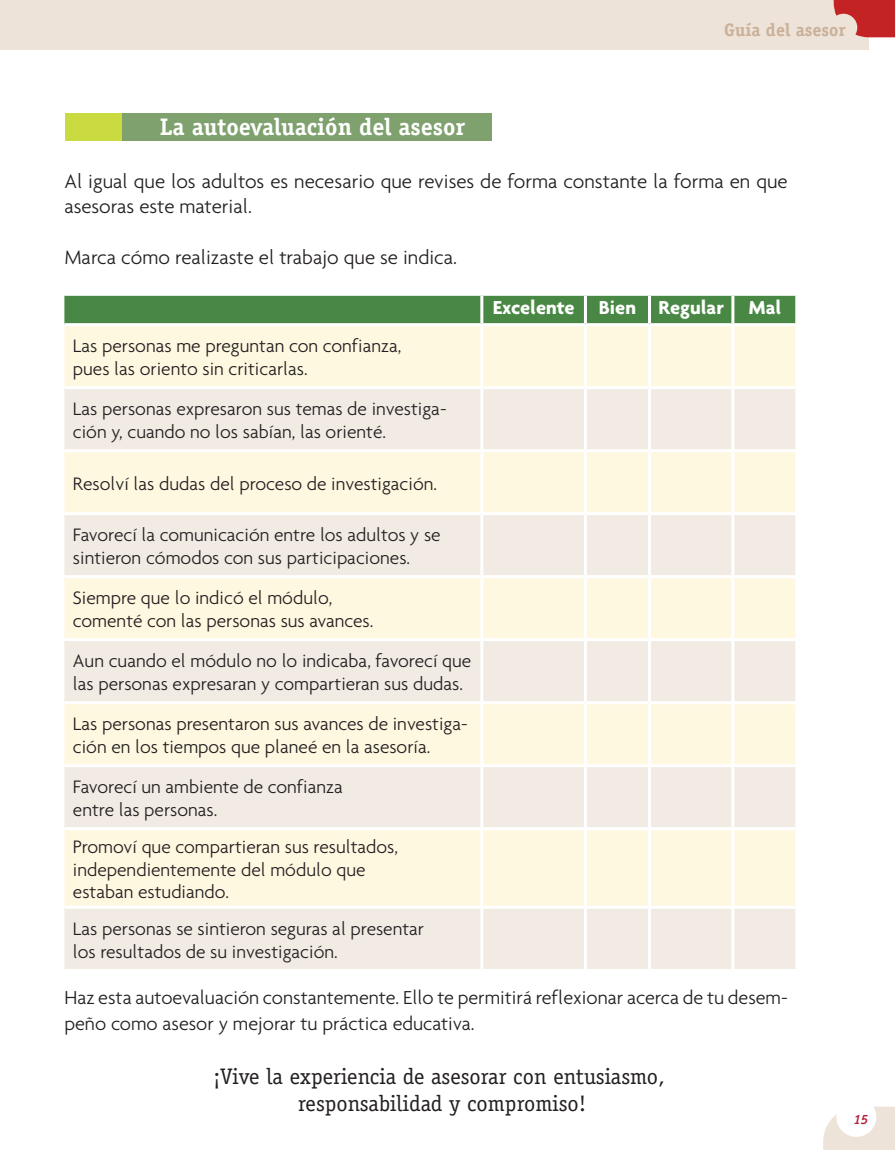
<style>
.page{position:relative;width:895px;height:1150px;background:#fff}
.page>*{position:absolute;margin:0;border:0;box-sizing:border-box;transform-origin:0 0}
.t1{font:700 24px "Officina Serif";color:#fff}
.t2{font:22.5px/27px "Officina Serif";color:#231f20;text-align:center}
.t3{font:300 21px/25.5px "Agenda";color:#231f20}
.t4{font:300 20.25px/25.5px "Agenda";color:#231f20}
.t5{font:700 20.25px "Agenda";color:#fff}
.t6{font:300 19.5px/22.5px "Agenda";color:#231f20}
.t7{font:700 18px "Officina Serif";color:#cab098}
.t8{font:italic 700 13.5px "Officina Serif";color:#b1243e}
</style>
<div class="page">
<div style="left:0;top:0;width:868px;height:49px;background:#ede3d9"></div>
<div style="left:64px;top:296px;width:731px;height:27px;background:#498844"></div>
<div style="left:64px;top:326px;width:731px;height:60px;background:#fef8e1"></div>
<svg style="left:64px;top:389px;width:731px;height:579px;background:#f7f1e2"></svg>
<hr style="left:480px;top:296px;width:3px;height:27px;background:#fff">
<hr style="left:583px;top:296px;width:3px;height:27px;background:#fff">
<hr style="left:648px;top:296px;width:3px;height:27px;background:#fff">
<hr style="left:731px;top:296px;width:3px;height:27px;background:#fff">
<hr style="left:480px;top:326px;width:3px;height:60px;background:#fff">
<hr style="left:583px;top:326px;width:3px;height:60px;background:#fff">
<hr style="left:648px;top:326px;width:3px;height:60px;background:#fff">
<hr style="left:731px;top:326px;width:3px;height:60px;background:#fff">
<hr style="left:480px;top:389px;width:3px;height:60px;background:#fff">
<hr style="left:583px;top:389px;width:3px;height:60px;background:#fff">
<hr style="left:648px;top:389px;width:3px;height:60px;background:#fff">
<hr style="left:731px;top:389px;width:3px;height:60px;background:#fff">
<hr style="left:480px;top:452px;width:3px;height:60px;background:#fff">
<hr style="left:583px;top:452px;width:3px;height:60px;background:#fff">
<hr style="left:648px;top:452px;width:3px;height:60px;background:#fff">
<hr style="left:731px;top:452px;width:3px;height:60px;background:#fff">
<hr style="left:480px;top:515px;width:3px;height:60px;background:#fff">
<hr style="left:583px;top:515px;width:3px;height:60px;background:#fff">
<hr style="left:648px;top:515px;width:3px;height:60px;background:#fff">
<hr style="left:731px;top:515px;width:3px;height:60px;background:#fff">
<hr style="left:480px;top:578px;width:3px;height:60px;background:#fff">
<hr style="left:583px;top:578px;width:3px;height:60px;background:#fff">
<hr style="left:648px;top:578px;width:3px;height:60px;background:#fff">
<hr style="left:731px;top:578px;width:3px;height:60px;background:#fff">
<hr style="left:480px;top:641px;width:3px;height:60px;background:#fff">
<hr style="left:583px;top:641px;width:3px;height:60px;background:#fff">
<hr style="left:648px;top:641px;width:3px;height:60px;background:#fff">
<hr style="left:731px;top:641px;width:3px;height:60px;background:#fff">
<hr style="left:480px;top:704px;width:3px;height:60px;background:#fff">
<hr style="left:583px;top:704px;width:3px;height:60px;background:#fff">
<hr style="left:648px;top:704px;width:3px;height:60px;background:#fff">
<hr style="left:731px;top:704px;width:3px;height:60px;background:#fff">
<hr style="left:480px;top:767px;width:3px;height:60px;background:#fff">
<hr style="left:583px;top:767px;width:3px;height:60px;background:#fff">
<hr style="left:648px;top:767px;width:3px;height:60px;background:#fff">
<hr style="left:731px;top:767px;width:3px;height:60px;background:#fff">
<hr style="left:480px;top:830px;width:3px;height:75px;background:#fff">
<hr style="left:583px;top:830px;width:3px;height:75px;background:#fff">
<hr style="left:648px;top:830px;width:3px;height:75px;background:#fff">
<hr style="left:731px;top:830px;width:3px;height:75px;background:#fff">
<hr style="left:480px;top:908px;width:3px;height:60px;background:#fff">
<hr style="left:583px;top:908px;width:3px;height:60px;background:#fff">
<hr style="left:648px;top:908px;width:3px;height:60px;background:#fff">
<hr style="left:731px;top:908px;width:3px;height:60px;background:#fff">
<hr style="left:64px;top:449px;width:417px;height:3px;background:#fff">
<hr style="left:481px;top:449px;width:104px;height:3px;background:#fff">
<hr style="left:585px;top:449px;width:64px;height:3px;background:#fff">
<hr style="left:649px;top:449px;width:83px;height:3px;background:#fff">
<hr style="left:732px;top:449px;width:66px;height:3px;background:#fff">
<hr style="left:64px;top:512px;width:417px;height:3px;background:#fff">
<hr style="left:481px;top:512px;width:104px;height:3px;background:#fff">
<hr style="left:585px;top:512px;width:64px;height:3px;background:#fff">
<hr style="left:649px;top:512px;width:83px;height:3px;background:#fff">
<hr style="left:732px;top:512px;width:66px;height:3px;background:#fff">
<hr style="left:64px;top:575px;width:417px;height:3px;background:#fff">
<hr style="left:481px;top:575px;width:104px;height:3px;background:#fff">
<hr style="left:585px;top:575px;width:64px;height:3px;background:#fff">
<hr style="left:649px;top:575px;width:83px;height:3px;background:#fff">
<hr style="left:732px;top:575px;width:66px;height:3px;background:#fff">
<hr style="left:64px;top:638px;width:417px;height:3px;background:#fff">
<hr style="left:481px;top:638px;width:104px;height:3px;background:#fff">
<hr style="left:585px;top:638px;width:64px;height:3px;background:#fff">
<hr style="left:649px;top:638px;width:83px;height:3px;background:#fff">
<hr style="left:732px;top:638px;width:66px;height:3px;background:#fff">
<hr style="left:64px;top:701px;width:417px;height:3px;background:#fff">
<hr style="left:481px;top:701px;width:104px;height:3px;background:#fff">
<hr style="left:585px;top:701px;width:64px;height:3px;background:#fff">
<hr style="left:649px;top:701px;width:83px;height:3px;background:#fff">
<hr style="left:732px;top:701px;width:66px;height:3px;background:#fff">
<hr style="left:64px;top:764px;width:417px;height:3px;background:#fff">
<hr style="left:481px;top:764px;width:104px;height:3px;background:#fff">
<hr style="left:585px;top:764px;width:64px;height:3px;background:#fff">
<hr style="left:649px;top:764px;width:83px;height:3px;background:#fff">
<hr style="left:732px;top:764px;width:66px;height:3px;background:#fff">
<hr style="left:64px;top:827px;width:417px;height:3px;background:#fff">
<hr style="left:481px;top:827px;width:104px;height:3px;background:#fff">
<hr style="left:585px;top:827px;width:64px;height:3px;background:#fff">
<hr style="left:649px;top:827px;width:83px;height:3px;background:#fff">
<hr style="left:732px;top:827px;width:66px;height:3px;background:#fff">
<hr style="left:64px;top:905px;width:417px;height:3px;background:#fff">
<hr style="left:481px;top:905px;width:104px;height:3px;background:#fff">
<hr style="left:585px;top:905px;width:64px;height:3px;background:#fff">
<hr style="left:649px;top:905px;width:83px;height:3px;background:#fff">
<hr style="left:732px;top:905px;width:66px;height:3px;background:#fff">
<div style="left:65px;top:113px;width:426px;height:27px;background:#7fa16e"></div>
<div style="left:65px;top:113px;width:56px;height:27px;background:#c9db41"></div>
<svg style="left:833px;top:0;width:62px;height:37px"></svg>
<svg style="left:823px;top:1106px;width:72px;height:44px"></svg>
<p class="t7" style="left:724px;top:18px;width:123px">Guía del asesor</p>
<p class="t1" style="left:160px;top:111px;width:307px">La autoevaluación del asesor</p>
<p class="t3" style="left:64px;top:168px;width:724px">Al igual que los adultos es necesario que revises de forma constante la forma en que asesoras este material.</p>
<p class="t3" style="left:64px;top:244px;width:394px">Marca cómo realizaste el trabajo que se indica.</p>
<p class="t5" style="left:492px;top:295px;width:290px">Excelente Bien Regular Mal</p>
<p class="t6" style="left:73px;top:334px;width:330px">Las personas me preguntan con confianza, pues las oriento sin criticarlas.</p>
<p class="t6" style="left:73px;top:397px;width:375px">Las personas expresaron sus temas de investiga&shy;ción y, cuando no los sabían, las orienté.</p>
<p class="t6" style="left:73px;top:471px;width:365px">Resolví las dudas del proceso de investigación.</p>
<p class="t6" style="left:73px;top:523px;width:369px">Favorecí la comunicación entre los adultos y se sintieron cómodos con sus participaciones.</p>
<p class="t6" style="left:73px;top:586px;width:302px">Siempre que lo indicó el módulo, comenté con las personas sus avances.</p>
<p class="t6" style="left:73px;top:649px;width:400px">Aun cuando el módulo no lo indicaba, favorecí que las personas expresaran y compartieran sus dudas.</p>
<p class="t6" style="left:73px;top:712px;width:396px">Las personas presentaron sus avances de investiga&shy;ción en los tiempos que planeé en la asesoría.</p>
<p class="t6" style="left:73px;top:775px;width:271px">Favorecí un ambiente de confianza entre las personas.</p>
<p class="t6" style="left:73px;top:835px;width:327px">Promoví que compartieran sus resultados, independientemente del módulo que estaban estudiando.</p>
<p class="t6" style="left:73px;top:917px;width:352px">Las personas se sintieron seguras al presentar los resultados de su investigación.</p>
<p class="t4" style="left:64px;top:984px;width:724px">Haz esta autoevaluación constantemente. Ello te permitirá reflexionar acerca de tu desem&shy;peño como asesor y mejorar tu práctica educativa.</p>
<p class="t2" style="left:213px;top:1062px;width:453px">¡Vive la experiencia de asesorar con entusiasmo, responsabilidad y compromiso!</p>
<p class="t8" style="left:853px;top:1111px;width:16px">15</p>
</div>
